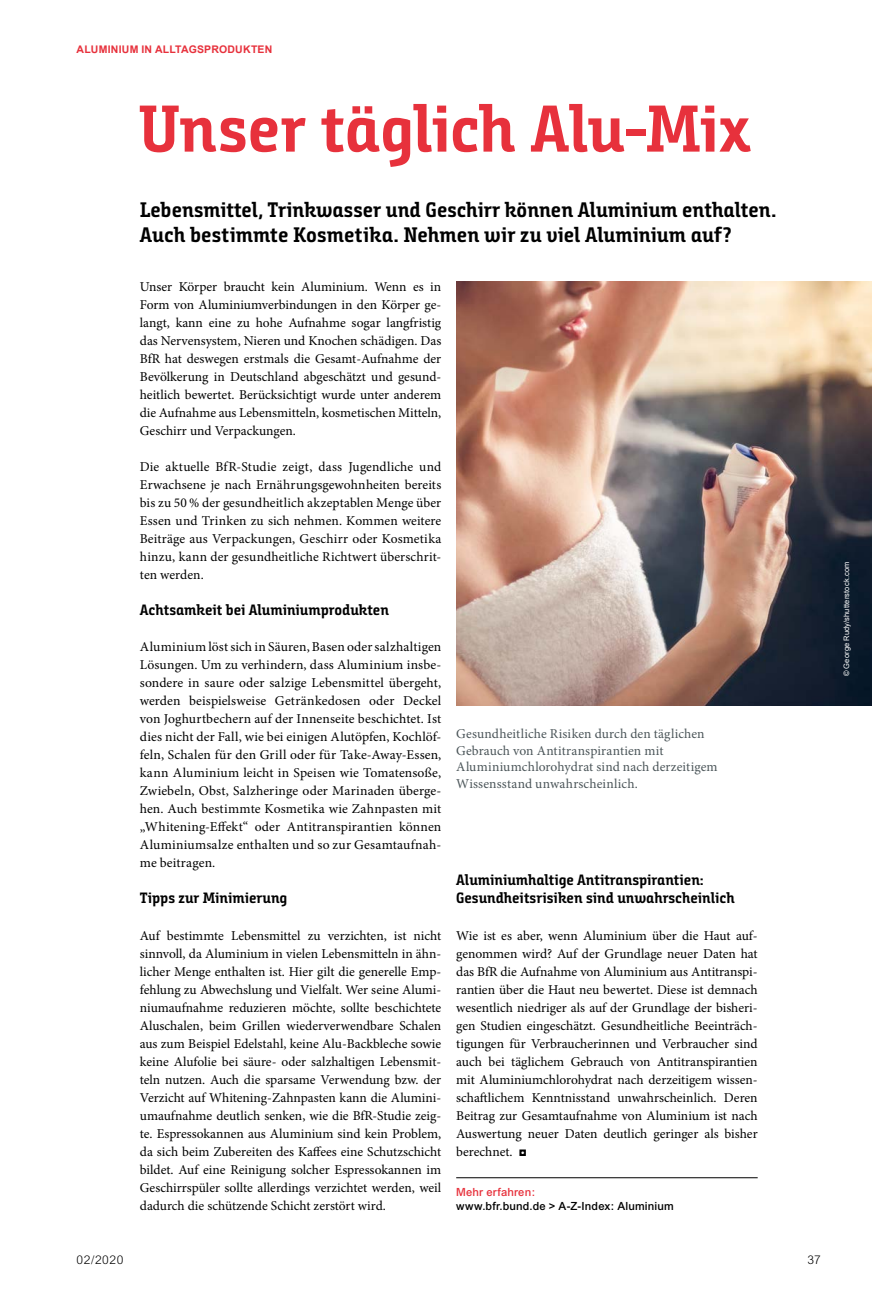
<style>
.page{position:relative;width:872px;height:1306px;background:#fff}
.page>*{position:absolute;margin:0;border:0;box-sizing:border-box;transform-origin:0 0}
.t1{font:66px "Bunday Slab Bold Up";letter-spacing:-.015em;color:#e7313c}
.t2{font:21px/25.2px "Bunday Slab Bold Up";color:#000}
.t3{font:15px/18px "Bunday Slab Bold Up";color:#000}
.t4{font:13.5px/18px "Minion Pro";color:#000;text-align:justify}
.t5{font:13.5px/16.5px "Minion Pro";letter-spacing:.01em;color:#4b5559}
.t6{font:300 12px "Arial";letter-spacing:.05em;color:#000}
.t7{font:500 11.25px "Arial";letter-spacing:.015em;color:#000}
.t8{font:500 11.25px "Arial";letter-spacing:.015em;color:#e7313c}
.t9{font:700 10.5px "Arial";letter-spacing:.02em;color:#e7313c}
.t10{font:7.5px "Arial";letter-spacing:.02em;color:#fff}
.s1{font-family:"Arial";font-weight:900}
</style>
<div class="page">
<img style="left:456px;top:282px;width:416px;height:423px">
<hr style="left:456px;top:1177px;width:301px;height:1px;background:#000">
<p class="t9" style="left:77px;top:43px;width:197px">ALUMINIUM IN ALLTAGSPRODUKTEN</p>
<h1 class="t1" style="left:138px;top:89px;width:614px">Unser täglich Alu-Mix</h1>
<p class="t2" style="left:140px;top:197px;width:638px">Lebensmittel, Trinkwasser und Geschirr können Aluminium enthalten.<br>Auch bestimmte Kosmetika. Nehmen wir zu viel Aluminium auf?</p>
<p class="t4" style="left:140px;top:278px;width:303px">Unser Körper braucht kein Aluminium. Wenn es in Form von Aluminiumverbindungen in den Körper ge&shy;langt, kann eine zu hohe Aufnahme sogar langfristig das Nervensystem, Nieren und Knochen schädigen. Das BfR hat deswegen erstmals die Gesamt-Aufnahme der Bevölkerung in Deutschland abgeschätzt und gesund&shy;heitlich bewertet. Berücksichtigt wurde unter anderem die Aufnahme aus Lebensmitteln, kosmetischen Mitteln, Geschirr und Verpackungen.</p>
<p class="t4" style="left:140px;top:458px;width:303px">Die aktuelle BfR-Studie zeigt, dass Jugendliche und Erwachsene je nach Ernährungsgewohnheiten bereits bis zu 50 % der gesundheitlich akzeptablen Menge über Essen und Trinken zu sich nehmen. Kommen weitere Beiträge aus Verpackungen, Geschirr oder Kosmetika hinzu, kann der gesundheitliche Richtwert überschrit&shy;ten werden.</p>
<h2 class="t3" style="left:140px;top:601px;width:251px">Achtsamkeit bei Aluminiumprodukten</h2>
<p class="t4" style="left:140px;top:638px;width:303px">Aluminium löst sich in Säuren, Basen oder salzhaltigen Lösungen. Um zu verhindern, dass Aluminium insbe&shy;sondere in saure oder salzige Lebensmittel übergeht, werden beispielsweise Getränkedosen oder Deckel von Joghurtbechern auf der Innenseite beschichtet. Ist dies nicht der Fall, wie bei einigen Alutöpfen, Kochlöf&shy;feln, Schalen für den Grill oder für Take-Away-Essen, kann Aluminium leicht in Speisen wie Tomatensoße, Zwiebeln, Obst, Salzheringe oder Marinaden überge&shy;hen. Auch bestimmte Kosmetika wie Zahnpasten mit „Whitening-Efekt“ oder Antitranspirantien können Aluminiumsalze enthalten und so zur Gesamtaufnah&shy;me beitragen.</p>
<h2 class="t3" style="left:140px;top:889px;width:149px">Tipps zur Minimierung</h2>
<p class="t4" style="left:140px;top:926px;width:303px">Auf bestimmte Lebensmittel zu verzichten, ist nicht sinnvoll, da Aluminium in vielen Lebensmitteln in ähn&shy;licher Menge enthalten ist. Hier gilt die generelle Emp&shy;fehlung zu Abwechslung und Vielfalt. Wer seine Alumi&shy;niumaufnahme reduzieren möchte, sollte beschichtete Aluschalen, beim Grillen wiederverwendbare Schalen aus zum Beispiel Edelstahl, keine Alu-Backbleche sowie keine Alufolie bei säure- oder salzhaltigen Lebensmit&shy;teln nutzen. Auch die sparsame Verwendung bzw. der Verzicht auf Whitening-Zahnpasten kann die Alumini&shy;umaufnahme deutlich senken, wie die BfR-Studie zeig&shy;te. Espressokannen aus Aluminium sind kein Problem, da sich beim Zubereiten des Kafees eine Schutzschicht bildet. Auf eine Reinigung solcher Espressokannen im Geschirrspüler sollte allerdings verzichtet werden, weil dadurch die schützende Schicht zerstört wird.</p>
<p class="t5" style="left:456px;top:725px;width:263px">Gesundheitliche Risiken durch den täglichen Gebrauch von Antitranspirantien mit Aluminiumchlorohydrat sind nach derzeitigem Wissensstand unwahrscheinlich.</p>
<h2 class="t3" style="left:456px;top:871px;width:280px">Aluminiumhaltige Antitranspirantien:<br>Gesundheitsrisiken sind unwahrscheinlich</h2>
<p class="t4" style="left:456px;top:926px;width:303px">Wie ist es aber, wenn Aluminium über die Haut auf&shy;genommen wird? Auf der Grundlage neuer Daten hat das BfR die Aufnahme von Aluminium aus Antitranspi&shy;rantien über die Haut neu bewertet. Diese ist demnach wesentlich niedriger als auf der Grundlage der bisheri&shy;gen Studien eingeschätzt. Gesundheitliche Beeinträch&shy;tigungen für Verbraucherinnen und Verbraucher sind auch bei täglichem Gebrauch von Antitranspirantien mit Aluminiumchlorohydrat nach derzeitigem wissen&shy;schaflichem Kenntnisstand unwahrscheinlich. Deren Beitrag zur Gesamtaufnahme von Aluminium ist nach Auswertung neuer Daten deutlich geringer als bisher berechnet. <span class="s1">◘</span></p>
<h2 class="t8" style="left:456px;top:1185px;width:80px">Mehr erfahren:</h2>
<p class="t7" style="left:456px;top:1198px;width:219px">www.bfr.bund.de &gt; A-Z-Index: Aluminium</p>
<p class="t6" style="left:77px;top:1252px;width:48px">02/2020</p>
<p class="t6" style="left:807px;top:1252px;width:15px">37</p>
<p class="t10" style="left:841px;top:676px;width:116px;rotate:-90deg">© George Rudy/shutterstock.com</p>
</div>
